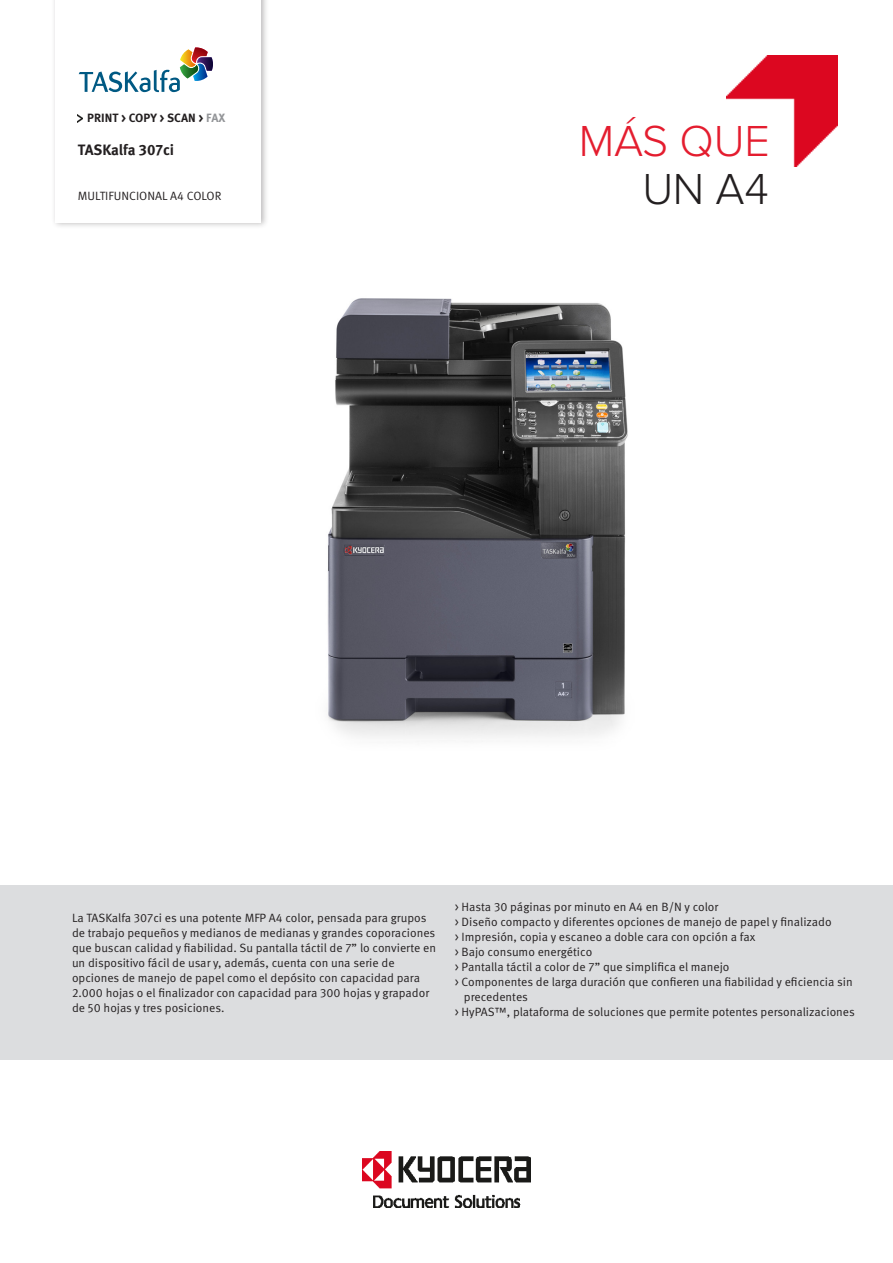
<style>
.page{position:relative;width:893px;height:1263px;background:#fff}
.page>*{position:absolute;margin:0;border:0;box-sizing:border-box;transform-origin:0 0}
.t1{font:300 45px "Proxima Nova";letter-spacing:-.005em;color:#e41d2f}
.t2{font:300 45px "Proxima Nova";color:#231f20}
.Note2{font:700 15px "Meta Pro";letter-spacing:-.01em;color:#231f20}
.Copy1a{font:12px/15px "Meta Pro Norm";color:#231f20}
.Note3{font:12px "Meta Pro Norm";color:#231f20}
.Note1{font:700 12px "Meta Pro";color:#231f20}
.s1{color:#939598}
</style>
<div class="page">
<img style="left:327px;top:298px;width:301px;height:439px">
<div style="left:51px;top:0;width:217px;height:229px;background:#231f20;opacity:.3"></div>
<div style="left:56px;top:0;width:205px;height:223px;background:#fff"></div>
<img style="left:362px;top:1152px;width:169px;height:55px">
<img style="left:726px;top:56px;width:111px;height:111px">
<svg style="left:78px;top:114px;width:4px;height:8px"></svg>
<div style="left:0;top:885px;width:893px;height:175px;background:#dcdddf"></div>
<svg style="left:78px;top:47px;width:135px;height:45px"></svg>
<p class="Note1" style="left:87px;top:109px;width:140px">PRINT &gt; COPY &gt; SCAN &gt; <span class="s1">FAX</span></p>
<p class="Note2" style="left:78px;top:138px;width:98px">TASKalfa 307ci</p>
<p class="Note3" style="left:78px;top:187px;width:145px">MULTIFUNCIONAL A4 COLOR</p>
<p class="t1" style="left:579px;top:115px;width:192px">MÁS QUE</p>
<p class="t2" style="left:642px;top:163px;width:128px">UN A4</p>
<p class="Copy1a" style="left:72px;top:910px;width:366px">La TASKalfa 307ci es una potente MFP A4 color, pensada para grupos de trabajo pequeños y medianos de medianas y grandes coporaciones que buscan calidad y fiabilidad. Su pantalla táctil de 7” lo convierte en un dispositivo fácil de usar y, además, cuenta con una serie de opciones de manejo de papel como el depósito con capacidad para 2.000 hojas o el finalizador con capacidad para 300 hojas y grapador de 50 hojas y tres posiciones.</p>
<p class="Copy1a" style="left:455px;top:899px;width:265px">&gt; Hasta 30 páginas por minuto en A4 en B/N y color</p>
<p class="Copy1a" style="left:455px;top:914px;width:378px">&gt; Diseño compacto y diferentes opciones de manejo de papel y finalizado</p>
<p class="Copy1a" style="left:455px;top:929px;width:302px">&gt; Impresión, copia y escaneo a doble cara con opción a fax</p>
<p class="Copy1a" style="left:455px;top:944px;width:139px">&gt; Bajo consumo energético</p>
<p class="Copy1a" style="left:455px;top:959px;width:276px">&gt; Pantalla táctil a color de 7” que simplifica el manejo</p>
<p class="Copy1a" style="left:464px;top:974px;width:390px;text-indent:-9px">&gt; Componentes de larga duración que confieren una fiabilidad y eficiencia sin precedentes</p>
<p class="Copy1a" style="left:455px;top:1004px;width:401px">&gt; HyPAS™, plataforma de soluciones que permite potentes personalizaciones</p>
</div>
